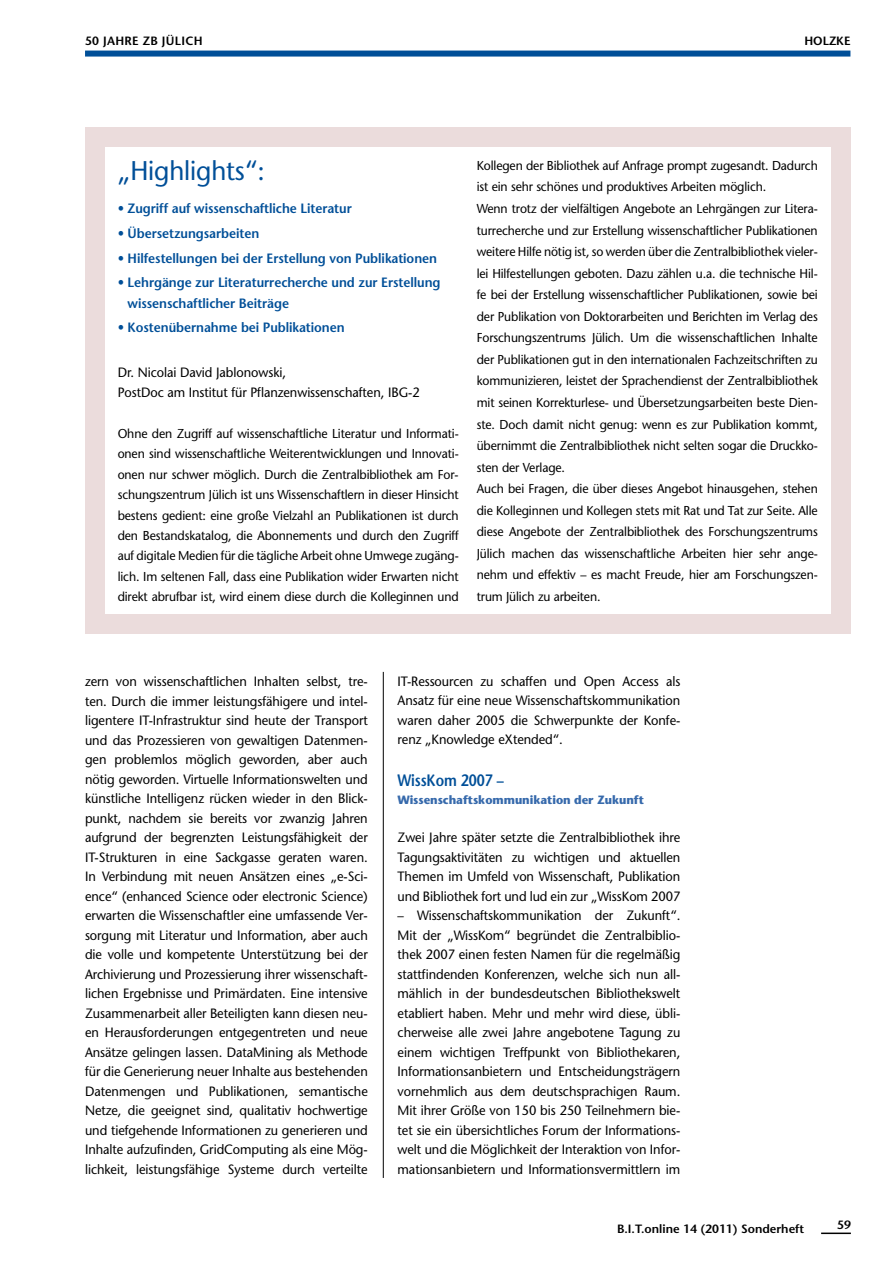
<style>
.page{position:relative;width:893px;height:1263px;background:#fff}
.page>*{position:absolute;margin:0;border:0;box-sizing:border-box;transform-origin:0 0}
.t1{font:27px "Stone Sans";letter-spacing:-.005em;color:#004f98;scale:.95 1}
.t2{font:600 16.5px "Stone Sans";letter-spacing:-.005em;color:#004f98;scale:.85 1}
.t3{font:13.5px/19.5px "Stone Sans";letter-spacing:-.005em;color:#000;text-align:justify;scale:.95 1}
.t4{font:600 13.5px/20.4px "Stone Sans";letter-spacing:-.005em;color:#004f98;scale:.95 1}
.t5{font:12.9px/21.6px "Stone Sans";letter-spacing:-.01em;color:#000;text-align:justify;scale:.95 1}
.t6{font:600 12px "Stone Sans";color:#000}
.t7{font:700 12px "Stone Sans";letter-spacing:-.005em;color:#376aac;scale:.95 1}
.t8{font:600 12px "Stone Sans";letter-spacing:.025em;color:#000}
</style>
<div class="page">
<hr style="left:821px;top:1232px;width:30px;height:2px;background:#000">
<div style="left:85px;top:51px;width:765px;height:6px;background:#004f98"></div>
<hr style="left:383px;top:672px;width:1px;height:506px;background:#000">
<div style="left:85px;top:128px;width:765px;height:506px;background:#ebdcdc"></div>
<div style="left:105px;top:147px;width:726px;height:467px;background:#fff"></div>
<p class="t8" style="left:85px;top:33px;width:119px">50 Jahre ZB jülich</p>
<p class="t6" style="left:804px;top:33px;width:48px">Holzke</p>
<h1 class="t1" style="left:118px;top:155px;width:156px">„Highlights“:</h1>
<p class="t4" style="left:118px;top:198px;width:248px">• Zugriff auf wissenschaftliche Literatur</p>
<p class="t4" style="left:118px;top:223px;width:151px">• Übersetzungsarbeiten</p>
<p class="t4" style="left:118px;top:248px;width:338px">• Hilfestellungen bei der Erstellung von Publikationen</p>
<p class="t4" style="left:128px;top:272px;width:331px;text-indent:-10px">• Lehrgänge zur Literaturrecherche und zur Erstellung wissenschaftlicher Beiträge</p>
<p class="t4" style="left:118px;top:317px;width:240px">• Kostenübernahme bei Publikationen</p>
<p class="t3" style="left:118px;top:362px;width:319px;line-height:20.4px">Dr. Nicolai David Jablonowski,<br>PostDoc am Institut für Pflanzenwissenschaften, IBG-2</p>
<p class="t5" style="left:118px;top:423px;width:361px;line-height:20.4px">Ohne den Zugriff auf wissenschaftliche Literatur und Informati&shy;onen sind wissenschaftliche Weiterentwicklungen und Innovati&shy;onen nur schwer möglich. Durch die Zentralbibliothek am For&shy;schungszentrum Jülich ist uns Wissenschaftlern in dieser Hinsicht bestens gedient: eine große Vielzahl an Publikationen ist durch den Bestandskatalog, die Abonnements und durch den Zugriff auf digitale Medien für die tägliche Arbeit ohne Umwege zugäng&shy;lich. Im seltenen Fall, dass eine Publikation wider Erwarten nicht direkt abrufbar ist, wird einem diese durch die Kolleginnen und</p>
<p class="t5" style="left:477px;top:155px;width:361px;text-align:left">Kollegen der Bibliothek auf Anfrage prompt zugesandt. Dadurch ist ein sehr schönes und produktives Arbeiten möglich.<br>Wenn trotz der vielfältigen Angebote an Lehrgängen zur Litera&shy;turrecherche und zur Erstellung wissenschaftlicher Publikationen weitere Hilfe nötig ist, so werden über die Zentralbibliothek vieler&shy;lei Hilfestellungen geboten. Dazu zählen u.a. die technische Hil&shy;fe bei der Erstellung wissenschaftlicher Publikationen, sowie bei der Publikation von Doktorarbeiten und Berichten im Verlag des Forschungszentrums Jülich. Um die wissenschaftlichen Inhalte der Publikationen gut in den internationalen Fachzeitschriften zu kommunizieren, leistet der Sprachendienst der Zentralbibliothek mit seinen Korrekturlese- und Übersetzungsarbeiten beste Dien&shy;ste. Doch damit nicht genug: wenn es zur Publikation kommt, übernimmt die Zentralbibliothek nicht selten sogar die Druckko&shy;sten der Verlage.<br>Auch bei Fragen, die über dieses Angebot hinausgehen, stehen die Kolleginnen und Kollegen stets mit Rat und Tat zur Seite. Alle diese Angebote der Zentralbibliothek des Forschungszentrums Jülich machen das wissenschaftliche Arbeiten hier sehr ange&shy;nehm und effektiv – es macht Freude, hier am Forschungszen&shy;trum Jülich zu arbeiten.</p>
<p class="t3" style="left:85px;top:672px;width:299px">zern von wissenschaftlichen Inhalten selbst, tre&shy;ten. Durch die immer leistungsfähigere und intel&shy;ligentere IT-Infrastruktur sind heute der Transport und das Prozessieren von gewaltigen Datenmen&shy;gen problemlos möglich geworden, aber auch nötig geworden. Virtuelle Informationswelten und künstliche Intelligenz rücken wieder in den Blick&shy;punkt, nachdem sie bereits vor zwanzig Jahren aufgrund der begrenzten Leistungsfähigkeit der IT-Strukturen in eine Sackgasse geraten waren.<br>In Verbindung mit neuen Ansätzen eines „e-Sci&shy;ence“ (enhanced Science oder electronic Science) erwarten die Wissenschaftler eine umfassende Ver&shy;sorgung mit Literatur und Information, aber auch die volle und kompetente Unterstützung bei der Archivierung und Prozessierung ihrer wissenschaft&shy;lichen Ergebnisse und Primärdaten. Eine intensive Zusammenarbeit aller Beteiligten kann diesen neu&shy;en Herausforderungen entgegentreten und neue Ansätze gelingen lassen. DataMining als Methode für die Generierung neuer Inhalte aus bestehenden Datenmengen und Publikationen, semantische Netze, die geeignet sind, qualitativ hochwertige und tiefgehende Informationen zu generieren und Inhalte aufzufinden, GridComputing als eine Mög&shy;lichkeit, leistungsfähige Systeme durch verteilte</p>
<p class="t3" style="left:398px;top:671px;width:299px">IT-Ressourcen zu schaffen und Open Access als Ansatz für eine neue Wissenschaftskommunikation waren daher 2005 die Schwerpunkte der Konfe&shy;renz „Knowledge eXtended“.</p>
<p class="t2" style="left:398px;top:770px;width:126px">WissKom 2007 –</p>
<p class="t7" style="left:398px;top:792px;width:261px">Wissenschaftskommunikation der Zukunft</p>
<p class="t3" style="left:398px;top:828px;width:299px">Zwei Jahre später setzte die Zentralbibliothek ihre Tagungsaktivitäten zu wichtigen und aktuellen Themen im Umfeld von Wissenschaft, Publikation und Bibliothek fort und lud ein zur „WissKom 2007</p>
<p class="t3" style="left:398px;top:906px;width:299px">– Wissenschaftskommunikation der Zukunft“.<br>Mit der „WissKom“ begründet die Zentralbiblio&shy;thek 2007 einen festen Namen für die regelmäßig stattfindenden Konferenzen, welche sich nun all&shy;mählich in der bundesdeutschen Bibliothekswelt etabliert haben. Mehr und mehr wird diese, übli&shy;cherweise alle zwei Jahre angebotene Tagung zu einem wichtigen Treffpunkt von Bibliothekaren, Informationsanbietern und Entscheidungsträgern vornehmlich aus dem deutschsprachigen Raum.<br>Mit ihrer Größe von 150 bis 250 Teilnehmern bie&shy;tet sie ein übersichtliches Forum der Informations&shy;welt und die Möglichkeit der Interaktion von Infor&shy;mationsanbietern und Informationsvermittlern im</p>
<p class="t6" style="left:617px;top:1222px;width:189px">B.I .T.online 14 (2011) Sonderheft</p>
<p class="t6" style="left:837px;top:1217px;width:15px">59</p>
</div>
